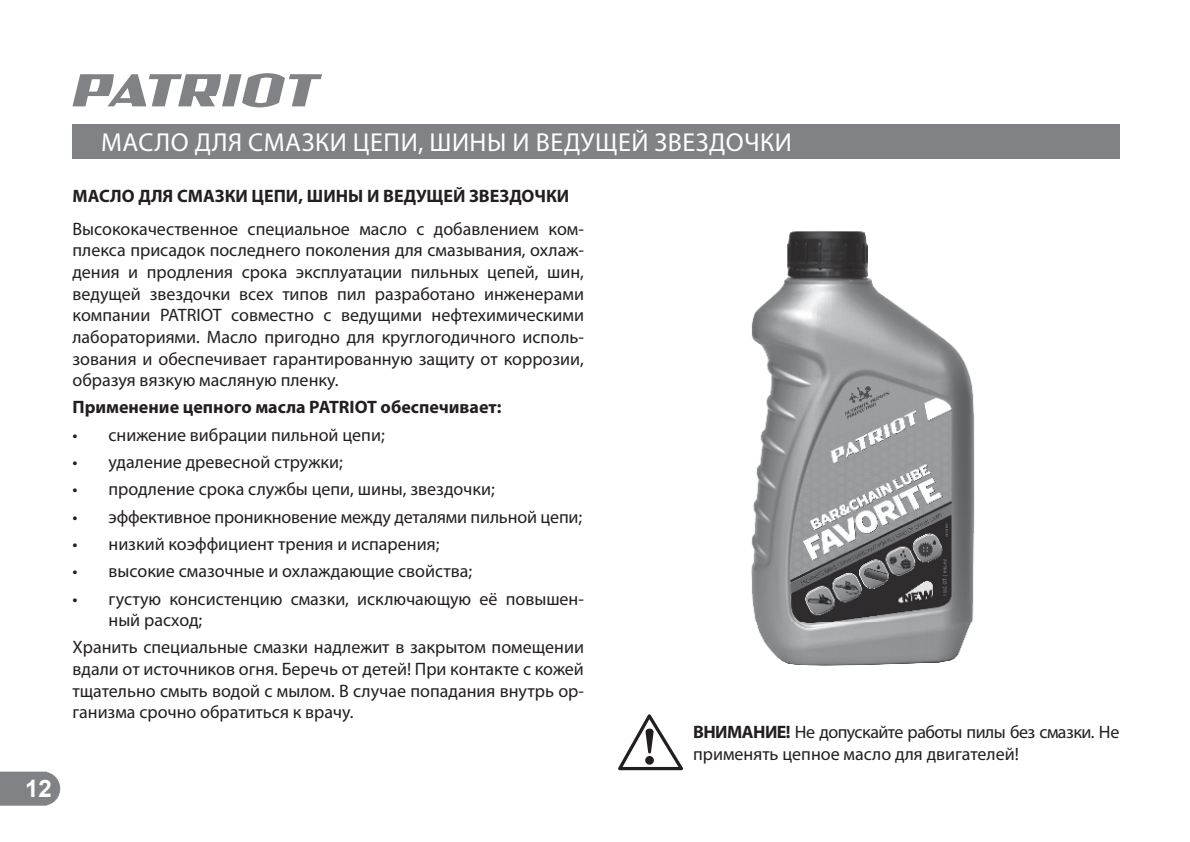
<style>
.page{position:relative;width:1190px;height:842px;background:#fff}
.page>*{position:absolute;margin:0;border:0;box-sizing:border-box;transform-origin:0 0}
.t1{font:26px "Myriad Pro";letter-spacing:.02em;color:#fff}
.t2{font:700 24px "Arial";color:#fff}
.t3{font:18px/21.6px "Myriad Pro";color:#231f20;text-align:justify}
.t4{font:700 18px "Myriad Pro";color:#231f20}
.s1{font-weight:700}
</style>
<div class="page">
<svg style="left:0;top:771px;width:60px;height:34px;background:#898b8d"></svg>
<svg style="left:72px;top:73px;width:250px;height:34px"></svg>
<div style="left:72px;top:124px;width:1047px;height:34px;background:#808285"></div>
<svg style="left:618px;top:714px;width:65px;height:56px"></svg>
<img style="left:751px;top:231px;width:224px;height:435px">
<h2 class="t2" style="left:25px;top:774px;width:28px">12</h2>
<h1 class="t1" style="left:101px;top:130px;width:692px">МАСЛО ДЛЯ СМАЗКИ ЦЕПИ, ШИНЫ И ВЕДУЩЕЙ ЗВЕЗДОЧКИ</h1>
<p class="t4" style="left:72px;top:187px;width:498px">МАСЛО ДЛЯ СМАЗКИ ЦЕПИ, ШИНЫ И ВЕДУЩЕЙ ЗВЕЗДОЧКИ</p>
<p class="t3" style="left:72px;top:219px;width:513px">Высококачественное специальное масло с добавлением ком&shy;плекса присадок последнего поколения для смазывания, охлаж&shy;дения и продления срока эксплуатации пильных цепей, шин, ведущей звездочки всех типов пил разработано инженерами компании PATRIOT совместно с ведущими нефтехимическими лабораториями. Масло пригодно для круглогодичного исполь&shy;зования и обеспечивает гарантированную защиту от коррозии, образуя вязкую масляную пленку.</p>
<p class="t4" style="left:72px;top:398px;width:430px">Применение цепного масла PATRIOT обеспечивает:</p>
<p class="t3" style="left:72px;top:424px;width:314px">• снижение вибрации пильной цепи;</p>
<p class="t3" style="left:72px;top:452px;width:272px">• удаление древесной стружки;</p>
<p class="t3" style="left:72px;top:479px;width:424px">• продление срока службы цепи, шины, звездочки;</p>
<p class="t3" style="left:72px;top:506px;width:511px">• эффективное проникновение между деталями пильной цепи;</p>
<p class="t3" style="left:72px;top:533px;width:368px">• низкий коэффициент трения и испарения;</p>
<p class="t3" style="left:72px;top:561px;width:401px">• высокие смазочные и охлаждающие свойства;</p>
<p class="t3" style="left:108px;top:588px;width:477px;text-indent:-36px">• густую консистенцию смазки, исключающую её повышен&shy;ный расход;</p>
<p class="t3" style="left:72px;top:637px;width:513px">Хранить специальные смазки надлежит в закрытом помещении вдали от источников огня. Беречь от детей! При контакте с кожей тщательно смыть водой с мылом. В случае попадания внутрь ор&shy;ганизма срочно обратиться к врачу.</p>
<p class="t3" style="left:693px;top:722px;width:428px"><span class="s1">ВНИМАНИЕ!</span> Не допускайте работы пилы без смазки. Не применять цепное масло для двигателей!</p>
</div>
